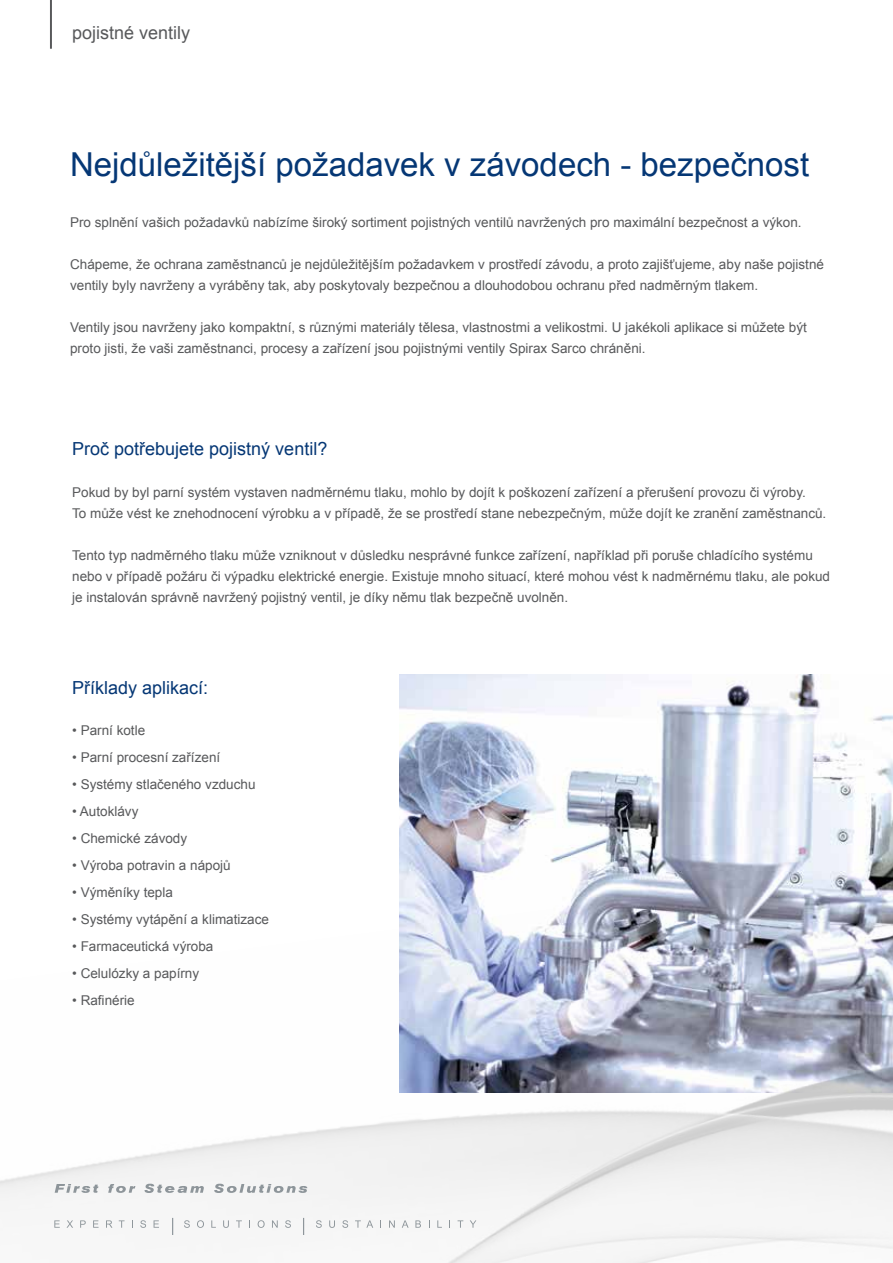
<style>
.page{position:relative;width:893px;height:1263px;background:#fff}
.page>*{position:absolute;margin:0;border:0;box-sizing:border-box;transform-origin:0 0}
.t1{font:33px "Arial";color:#053775}
.t2{font:18px "Arial";color:#053775}
.t3{font:18px "Arial";color:#58595b}
.t4{font:13.5px/21px "Arial";color:#58595b}
</style>
<div class="page">
<hr style="left:50px;top:0;width:2px;height:49px;background:#58595b">
<img style="left:400px;top:674px;width:493px;height:189px">
<img style="left:0;top:863px;width:893px;height:400px">
<h2 class="t3" style="left:72px;top:21px;width:120px">pojistné ventily</h2>
<h1 class="t1" style="left:70px;top:142px;width:741px">Nejdůležitější požadavek v závodech - bezpečnost</h1>
<p class="t4" style="left:70px;top:212px;width:733px">Pro splnění vašich požadavků nabízíme široký sortiment pojistných ventilů navržených pro maximální bezpečnost a výkon.</p>
<p class="t4" style="left:70px;top:254px;width:755px">Chápeme, že ochrana zaměstnanců je nejdůležitějším požadavkem v prostředí závodu, a proto zajišťujeme, aby naše pojistné ventily byly navrženy a vyráběny tak, aby poskytovaly bezpečnou a dlouhodobou ochranu před nadměrným tlakem.</p>
<p class="t4" style="left:70px;top:317px;width:738px">Ventily jsou navrženy jako kompaktní, s různými materiály tělesa, vlastnostmi a velikostmi. U jakékoli aplikace si můžete být proto jisti, že vaši zaměstnanci, procesy a zařízení jsou pojistnými ventily Spirax Sarco chráněni.</p>
<h2 class="t2" style="left:72px;top:437px;width:257px">Proč potřebujete pojistný ventil?</h2>
<p class="t4" style="left:72px;top:482px;width:756px">Pokud by byl parní systém vystaven nadměrnému tlaku, mohlo by dojít k poškození zařízení a přerušení provozu či výroby.<br>To může vést ke znehodnocení výrobku a v případě, že se prostředí stane nebezpečným, může dojít ke zranění zaměstnanců.</p>
<p class="t4" style="left:72px;top:545px;width:759px">Tento typ nadměrného tlaku může vzniknout v důsledku nesprávné funkce zařízení, například při poruše chladícího systému nebo v případě požáru či výpadku elektrické energie. Existuje mnoho situací, které mohou vést k nadměrnému tlaku, ale pokud je instalován správně navržený pojistný ventil, je díky němu tlak bezpečně uvolněn.</p>
<h2 class="t2" style="left:72px;top:675px;width:138px">Příklady aplikací:</h2>
<p class="t4" style="left:72px;top:720px;width:75px">• Parní kotle</p>
<p class="t4" style="left:72px;top:747px;width:150px">• Parní procesní zařízení</p>
<p class="t4" style="left:72px;top:774px;width:185px">• Systémy stlačeného vzduchu</p>
<p class="t4" style="left:72px;top:801px;width:68px">• Autoklávy</p>
<p class="t4" style="left:72px;top:828px;width:117px">• Chemické závody</p>
<p class="t4" style="left:72px;top:855px;width:160px">• Výroba potravin a nápojů</p>
<p class="t4" style="left:72px;top:882px;width:102px">• Výměníky tepla</p>
<p class="t4" style="left:72px;top:909px;width:198px">• Systémy vytápění a klimatizace</p>
<p class="t4" style="left:72px;top:936px;width:143px">• Farmaceutická výroba</p>
<p class="t4" style="left:72px;top:963px;width:129px">• Celulózky a papírny</p>
<p class="t4" style="left:72px;top:990px;width:64px">• Rafinérie</p>
</div>
